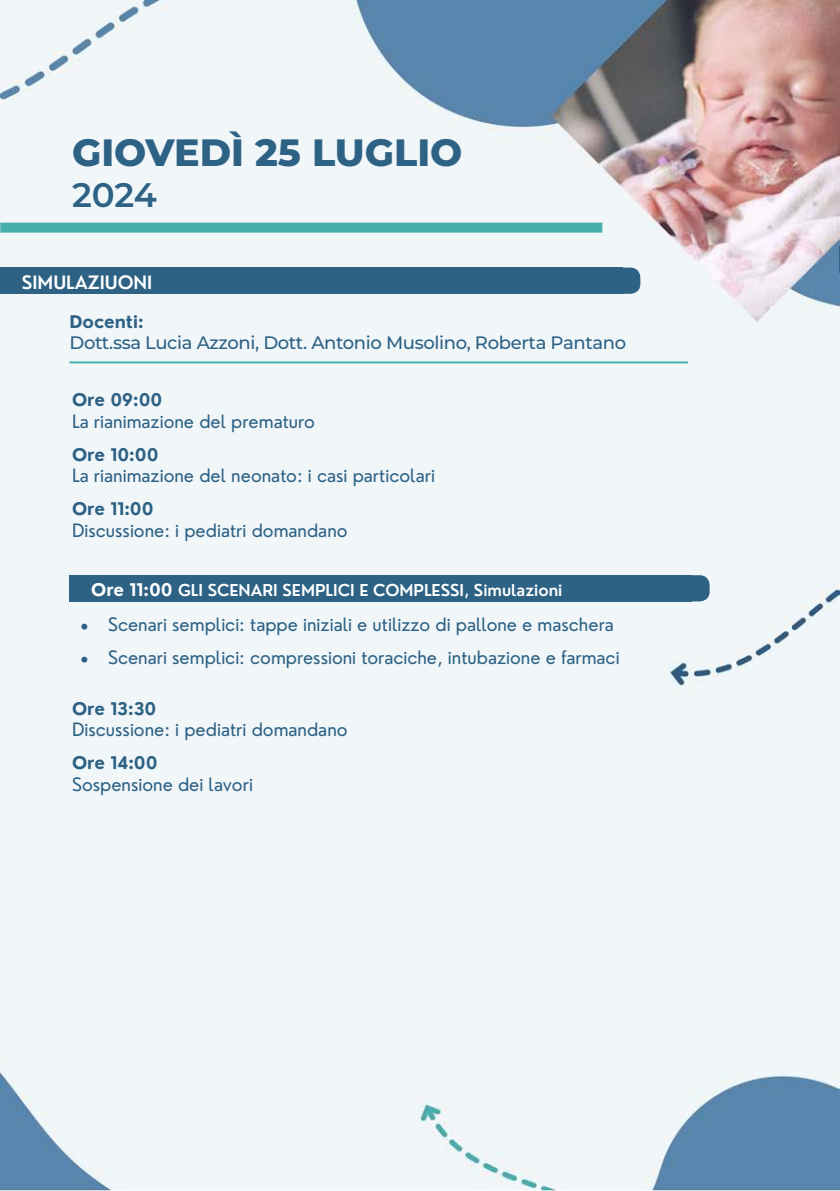
<style>
.page{position:relative;width:840px;height:1191px;background:#fff}
.page>*{position:absolute;margin:0;border:0;box-sizing:border-box;transform-origin:0 0}
.t1{font:800 38px "Montserrat";color:#2d6285}
.t2{font:600 34px "Montserrat";color:#2d6285}
.t3{font:18px "Nourd";color:#2c6184}
.t4{font:500 18px "Montserrat";letter-spacing:-.02em;color:#2c6184}
.t5{font:600 18px "Nourd";color:#fff}
.t6{font:700 17px "Nourd";color:#2c6184}
.t7{font:600 16px "Nourd";color:#fff}
.s1{font-weight:700;font-size:17px}
</style>
<div class="page">
<img style="left:0;top:0;width:839px;height:1191px">
<div style="left:69px;top:575px;width:622px;height:26px;background:#2d6285"></div>
<div style="left:87px;top:575px;width:622px;height:26px;background:#2d6285;border-radius:10px"></div>
<div style="left:0;top:223px;width:602px;height:10px;background:#47aeae"></div>
<hr style="left:69px;top:361px;width:618px;height:2px;background:#47aeae">
<div style="left:0;top:267px;width:622px;height:27px;background:#2d6285"></div>
<div style="left:18px;top:267px;width:622px;height:27px;background:#2d6285;border-radius:10px"></div>
<svg style="left:839px;top:247px;width:1px;height:26px"></svg>
<p class="t1" style="left:72px;top:125px;width:391px">GIOVEDÌ 25 LUGLIO</p>
<p class="t2" style="left:72px;top:171px;width:86px">2024</p>
<p class="t5" style="left:22px;top:271px;width:132px">SIMULAZIUONI</p>
<p class="t6" style="left:69px;top:311px;width:76px">Docenti:</p>
<p class="t4" style="left:69px;top:330px;width:558px">Dott.ssa Lucia Azzoni, Dott. Antonio Musolino, Roberta Pantano</p>
<p class="t6" style="left:72px;top:390px;width:92px">Ore 09:00</p>
<p class="t3" style="left:72px;top:410px;width:244px">La rianimazione del prematuro</p>
<p class="t6" style="left:72px;top:444px;width:88px">Ore 10:00</p>
<p class="t3" style="left:72px;top:465px;width:364px">La rianimazione del neonato: i casi particolari</p>
<p class="t6" style="left:72px;top:499px;width:83px">Ore 11:00</p>
<p class="t3" style="left:72px;top:519px;width:277px">Discussione: i pediatri domandano</p>
<p class="t7" style="left:91px;top:580px;width:472px"><span class="s1">Ore 11:00</span> GLI SCENARI SEMPLICI E COMPLESSI, Simulazioni</p>
<p class="t3" style="left:80px;top:614px;width:535px">• Scenari semplici: tappe iniziali e utilizzo di pallone e maschera</p>
<p class="t3" style="left:80px;top:647px;width:541px">• Scenari semplici: compressioni toraciche, intubazione e farmaci</p>
<p class="t6" style="left:72px;top:698px;width:86px">Ore 13:30</p>
<p class="t3" style="left:72px;top:719px;width:277px">Discussione: i pediatri domandano</p>
<p class="t6" style="left:72px;top:753px;width:87px">Ore 14:00</p>
<p class="t3" style="left:72px;top:773px;width:182px">Sospensione dei lavori</p>
</div>
